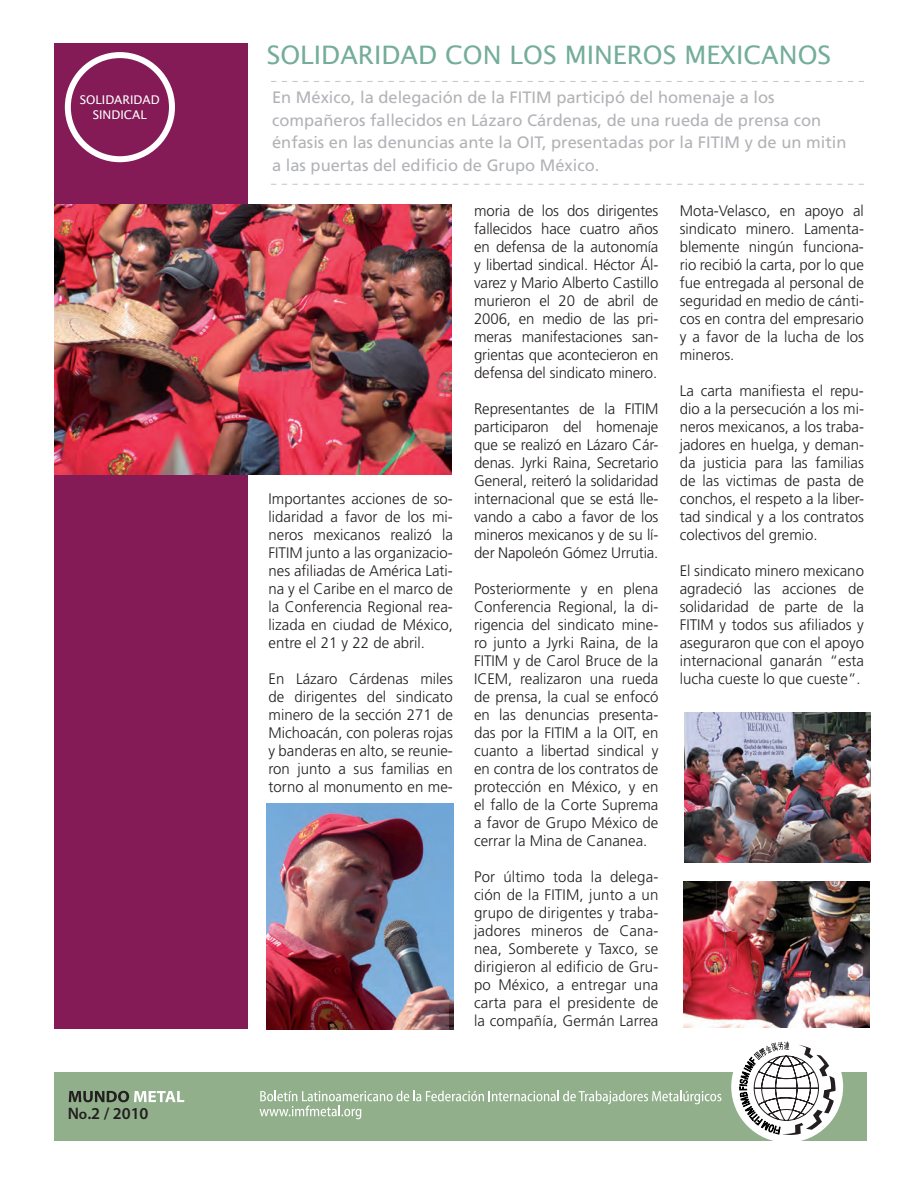
<style>
.page{position:relative;width:918px;height:1188px;background:#fff}
.page>*{position:absolute;margin:0;border:0;box-sizing:border-box;transform-origin:0 0}
.t1{font:25.5px "Lucida Sans";color:#74ad99}
.t2{font:600 16.65px "Myriad Pro";color:#231f20}
.t3{font:16.5px/22.5px "Frutiger LT Std";color:#b2b3b7}
.t4{font:300 15.3px/18px "Frutiger LT Std";color:#231f20;text-align:justify}
.t5{font:12px/14.4px "Lucida Sans";color:#fff;text-align:center}
.s1{font-size:14.85px}
</style>
<div class="page">
<div style="left:54px;top:43px;width:194px;height:986px;background:#841a56"></div>
<div style="left:65px;top:52px;width:110px;height:110px;border:6px solid #fff;border-radius:50%"></div>
<div style="left:54px;top:1072px;width:812px;height:69px;background:#91af8b"></div>
<svg style="left:69px;top:1091px;width:115px;height:11px"></svg>
<svg style="left:260px;top:1091px;width:461px;height:28px"></svg>
<div style="left:731px;top:1031px;width:112px;height:112px;background:#fff;border-radius:50%"></div>
<svg style="left:739px;top:1041px;width:97px;height:95px"></svg>
<svg style="left:271px;top:81px;width:593px;height:1px"></svg>
<img style="left:54px;top:204px;width:397px;height:271px">
<img style="left:266px;top:804px;width:188px;height:225px">
<svg style="left:271px;top:184px;width:593px;height:1px"></svg>
<img style="left:685px;top:712px;width:185px;height:151px">
<img style="left:684px;top:881px;width:185px;height:146px">
<p class="t5" style="left:80px;top:93px;width:82px">SOLIDARIDAD<br>SINDICAL</p>
<p class="t2" style="left:68px;top:1103px;width:82px">N<span class="s1">o</span>.2 / 2010</p>
<h1 class="t1" style="left:267px;top:40px;width:566px">SOLIDARIDAD CON LOS MINEROS MEXICANOS</h1>
<p class="t3" style="left:272px;top:87px;width:576px">En México, la delegación de la FITIM participó del homenaje a los compañeros fallecidos en Lázaro Cárdenas, de una rueda de prensa con énfasis en las denuncias ante la OIT, presentadas por la FITIM y de un mitin a las puertas del edificio de Grupo México.</p>
<p class="t4" style="left:269px;top:490px;width:186px">Importantes acciones de so&shy;lidaridad a favor de los mi&shy;neros mexicanos realizó la FITIM junto a las organizacio&shy;nes afiliadas de América Lati&shy;na y el Caribe en el marco de la Conferencia Regional rea&shy;lizada en ciudad de México, entre el 21 y 22 de abril.</p>
<p class="t4" style="left:269px;top:670px;width:186px">En Lázaro Cárdenas miles de dirigentes del sindicato minero de la sección 271 de Michoacán, con poleras rojas y banderas en alto, se reunie&shy;ron junto a sus familias en torno al monumento en me-</p>
<p class="t4" style="left:474px;top:202px;width:186px">moria de los dos dirigentes fallecidos hace cuatro años en defensa de la autonomía y libertad sindical. Héctor Ál&shy;varez y Mario Alberto Castillo murieron el 20 de abril de 2006, en medio de las pri&shy;meras manifestaciones san&shy;grientas que acontecieron en defensa del sindicato minero.</p>
<p class="t4" style="left:474px;top:400px;width:186px">Representantes de la FITIM participaron del homenaje que se realizó en Lázaro Cár&shy;denas. Jyrki Raina, Secretario General, reiteró la solidaridad internacional que se está lle&shy;vando a cabo a favor de los mineros mexicanos y de su lí&shy;der Napoleón Gómez Urrutia.</p>
<p class="t4" style="left:474px;top:580px;width:186px">Posteriormente y en plena Conferencia Regional, la di&shy;rigencia del sindicato mine&shy;ro junto a Jyrki Raina, de la FITIM y de Carol Bruce de la ICEM, realizaron una rueda de prensa, la cual se enfocó en las denuncias presenta&shy;das por la FITIM a la OIT, en cuanto a libertad sindical y en contra de los contratos de protección en México, y en el fallo de la Corte Suprema a favor de Grupo México de cerrar la Mina de Cananea.</p>
<p class="t4" style="left:474px;top:868px;width:186px">Por último toda la delega&shy;ción de la FITIM, junto a un grupo de dirigentes y traba&shy;jadores mineros de Cana&shy;nea, Somberete y Taxco, se dirigieron al edificio de Gru&shy;po México, a entregar una carta para el presidente de la compañía, Germán Larrea</p>
<p class="t4" style="left:680px;top:202px;width:186px">Mota-Velasco, en apoyo al sindicato minero. Lamenta&shy;blemente ningún funciona&shy;rio recibió la carta, por lo que fue entregada al personal de seguridad en medio de cánti&shy;cos en contra del empresario y a favor de la lucha de los mineros.</p>
<p class="t4" style="left:680px;top:382px;width:186px">La carta manifiesta el repu&shy;dio a la persecución a los mi&shy;neros mexicanos, a los traba&shy;jadores en huelga, y deman&shy;da justicia para las familias de las victimas de pasta de conchos, el respeto a la liber&shy;tad sindical y a los contratos colectivos del gremio.</p>
<p class="t4" style="left:680px;top:562px;width:186px">El sindicato minero mexicano agradeció las acciones de solidaridad de parte de la FITIM y todos sus afiliados y aseguraron que con el apoyo internacional ganarán “esta lucha cueste lo que cueste”.</p>
</div>
